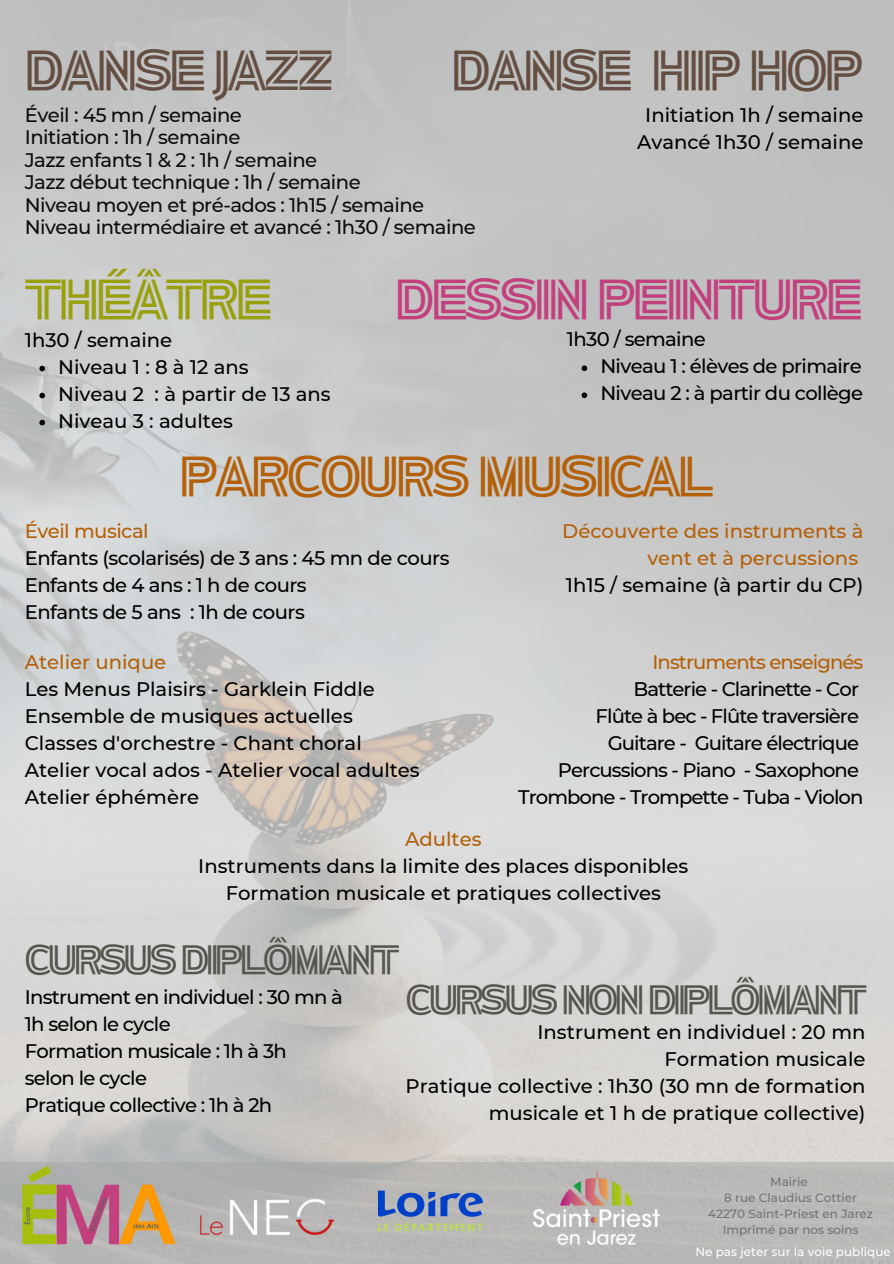
<style>
.page{position:relative;width:894px;height:1264px;background:#fff}
.page>*{position:absolute;margin:0;border:0;box-sizing:border-box;transform-origin:0 0}
.t1{font:49.5px "Ambiguity Normate Inline";letter-spacing:-.055em;color:#644e41}
.t2{font:49.5px "Ambiguity Normate Inline";letter-spacing:-.01em;color:#b46008}
.t3{font:49.5px "Ambiguity Normate Inline";color:#c3407e}
.t4{font:49.5px "Ambiguity Normate Inline";color:#98a00c}
.t5{font:36px "Ambiguity Normate Inline";letter-spacing:.01em;color:#57564e}
.t6{font:500 19.65px/27px "Montserrat";letter-spacing:-.025em;color:#000}
.t7{font:500 19.65px/27px "Montserrat";color:#000;text-align:center}
.t8{font:500 19.65px/27px "Montserrat";letter-spacing:-.045em;color:#000;text-align:right}
.t9{font:500 19.65px/27px "Montserrat";letter-spacing:.005em;color:#000;text-align:right}
.t10{font:500 19.65px/27px "Montserrat";color:#b46008;text-align:right}
.t11{font:500 12px "Montserrat";color:#737373}
.t12{font:500 12px "Montserrat";color:#fff}
.s1{color:#b46008}
</style>
<div class="page">
<div style="left:0;top:1162px;width:893px;height:101px;background:linear-gradient(to right,#b5b5b4,#bab9b7)"></div>
<img style="left:197px;top:1198px;width:140px;height:37px">
<img style="left:363px;top:1176px;width:134px;height:70px">
<img style="left:528px;top:1165px;width:136px;height:84px">
<img style="left:18px;top:1162px;width:164px;height:93px">
<svg style="left:39px;top:366px;width:6px;height:5px"></svg>
<svg style="left:39px;top:393px;width:6px;height:5px"></svg>
<svg style="left:39px;top:420px;width:6px;height:5px"></svg>
<svg style="left:581px;top:365px;width:6px;height:6px"></svg>
<svg style="left:581px;top:392px;width:6px;height:6px"></svg>
<h1 class="t1" style="left:25px;top:28px;width:305px">DANSE JAZZ</h1>
<p class="t6" style="left:25px;top:104px;width:452px;line-height:22.5px">Éveil : 45 mn / semaine<br>Initiation : 1h / semaine<br>Jazz enfants 1 &amp; 2 : 1h / semaine<br>Jazz début technique : 1h / semaine<br>Niveau moyen et pré-ados : 1h15 / semaine<br>Niveau intermédiaire et avancé : 1h30 / semaine</p>
<h3 class="t1" style="left:451px;top:28px;width:409px">DANSE HIP HOP</h3>
<p class="t7" style="left:637px;top:101px;width:228px">Initiation 1h / semaine<br>Avancé 1h30 / semaine</p>
<h1 class="t4" style="left:25px;top:257px;width:244px">THÉÂTRE</h1>
<h3 class="t7" style="left:25px;top:326px;width:149px">1h30 / semaine</h3>
<p class="t7" style="left:58px;top:353px;width:192px">Niveau 1 : 8 à 12 ans</p>
<p class="t7" style="left:58px;top:380px;width:274px">Niveau 2 : à partir de 13 ans</p>
<p class="t7" style="left:58px;top:407px;width:176px">Niveau 3 : adultes</p>
<h1 class="t3" style="left:395px;top:257px;width:464px">DESSIN PEINTURE</h1>
<p class="t6" style="left:566px;top:326px;width:140px">1h30 / semaine</p>
<h3 class="t6" style="left:600px;top:353px;width:263px">Niveau 1 : élèves de primaire</h3>
<p class="t6" style="left:600px;top:380px;width:264px">Niveau 2 : à partir du collège</p>
<p class="t2" style="left:179px;top:433px;width:531px">PARCOURS MUSICAL</p>
<h2 class="t6" style="left:25px;top:517px;width:426px"><span class="s1">Éveil musical<br></span>Enfants (scolarisés) de 3 ans : 45 mn de cours<br>Enfants de 4 ans : 1 h de cours<br>Enfants de 5 ans : 1h de cours</h2>
<p class="t10" style="left:562px;top:517px;width:302px">Découverte des instruments à vent et à percussions</p>
<h3 class="t7" style="left:565px;top:571px;width:299px">1h15 / semaine (à partir du CP)</h3>
<h2 class="t8" style="left:557px;top:648px;width:307px"><span class="s1">Instruments enseignés<br></span>Batterie - Clarinette - Cor<br>Flûte à bec - Flûte traversière<br>Guitare - Guitare électrique<br>Percussions - Piano - Saxophone</h2>
<h3 class="t8" style="left:518px;top:783px;width:347px">Trombone - Trompette - Tuba - Violon</h3>
<p class="t7" style="left:25px;top:648px;width:396px;text-align:left"><span class="s1">Atelier unique<br></span>Les Menus Plaisirs - Garklein Fiddle<br>Ensemble de musiques actuelles<br>Classes d'orchestre - Chant choral<br>Atelier vocal ados - Atelier vocal adultes</p>
<p class="t7" style="left:25px;top:783px;width:176px">Atelier éphémère</p>
<p class="t7" style="left:198px;top:825px;width:491px"><span class="s1">Adultes<br></span>Instruments dans la limite des places disponibles</p>
<p class="t7" style="left:226px;top:879px;width:436px">Formation musicale et pratiques collectives</p>
<h3 class="t5" style="left:25px;top:929px;width:375px">CURSUSDIPLÔMANT</h3>
<p class="t6" style="left:25px;top:983px;width:319px">Instrument en individuel : 30 mn à<br>1h selon le cycle<br>Formation musicale : 1h à 3h<br>selon le cycle</p>
<h3 class="t6" style="left:25px;top:1091px;width:249px">Pratique collective : 1h à 2h</h3>
<p class="t5" style="left:405px;top:969px;width:461px">CURSUSNON DIPLÔMANT</p>
<h3 class="t9" style="left:537px;top:1018px;width:330px">Instrument en individuel : 20 mn<br>Formation musicale</h3>
<p class="t9" style="left:405px;top:1072px;width:461px">Pratique collective : 1h30 (30 mn de formation musicale et 1 h de pratique collective)</p>
<p class="t11" style="left:770px;top:1174px;width:39px">Mairie</p>
<p class="t11" style="left:724px;top:1190px;width:134px">8 rue Claudius Cottier</p>
<p class="t11" style="left:707px;top:1206px;width:167px">42270 Saint-Priest en Jarez</p>
<p class="t11" style="left:722px;top:1222px;width:137px">Imprimé par nos soins</p>
<p class="t12" style="left:695px;top:1244px;width:197px">Ne pas jeter sur la voie publique</p>
</div>
